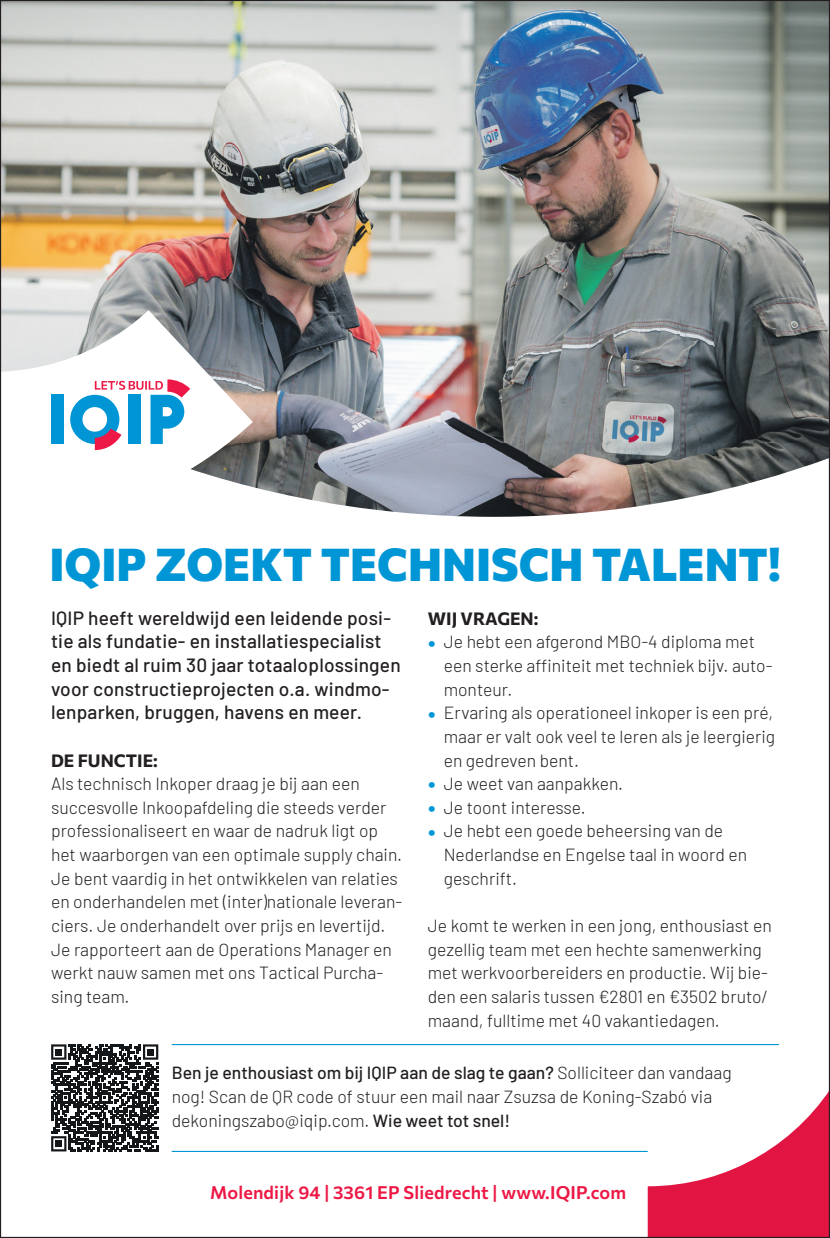
<style>
.page{position:relative;width:830px;height:1238px;background:#fff}
.page>*{position:absolute;margin:0;border:0;box-sizing:border-box;transform-origin:0 0}
.t1{font:800 45.23px "Commissioner";color:#0096d6}
.t2{font:500 19.12px/23.6px "Barlow";letter-spacing:.01em;color:#231f20}
.t3{font:600 18px "Commissioner";letter-spacing:.01em;color:#ed1845}
.t4{font:300 17.55px/23.6px "Barlow";color:#231f20}
.t5{font:700 17.55px "Commissioner";color:#231f20}
.s1{font-size:26.55px;color:#0096d6}
.s2{font-weight:500}
</style>
<div class="page">
<img style="left:2px;top:2px;width:825px;height:441px">
<img style="left:253px;top:443px;width:574px;height:74px">
<svg style="left:647px;top:1094px;width:180px;height:141px"></svg>
<svg style="left:2px;top:310px;width:251px;height:177px"></svg>
<div style="left:51px;top:395px;width:12px;height:49px;background:#0096d6"></div>
<svg style="left:70px;top:379px;width:120px;height:71px"></svg>
<svg style="left:51px;top:1044px;width:107px;height:107px"></svg>
<div style="left:55px;top:1048px;width:7px;height:7px;background:#14171a"></div>
<div style="left:147px;top:1048px;width:7px;height:7px;background:#14171a"></div>
<div style="left:55px;top:1140px;width:7px;height:6px;background:#14171a"></div>
<hr style="left:172px;top:1043px;width:606px;height:2px;background:#0096d6">
<hr style="left:172px;top:1150px;width:475px;height:1px;background:#0096d6">
<h1 class="t1" style="left:49px;top:529px;width:732px">IQIP ZOEKT TECHNISCH TALENT!</h1>
<p class="t2" style="left:51px;top:604px;width:351px">IQIP heeft wereldwijd een leidende posi&shy;tie als fundatie- en installatiespecialist en biedt al ruim 30 jaar totaaloplossingen voor constructieprojecten o.a. windmo&shy;lenparken, bruggen, havens en meer.</p>
<p class="t5" style="left:51px;top:746px;width:108px">DE FUNCTIE:</p>
<p class="t4" style="left:51px;top:770px;width:352px">Als technisch Inkoper draag je bij aan een succesvolle Inkoopafdeling die steeds verder professionaliseert en waar de nadruk ligt op het waarborgen van een optimale supply chain.<br>Je bent vaardig in het ontwikkelen van relaties en onderhandelen met (inter)nationale leveran&shy;ciers. Je onderhandelt over prijs en levertijd.<br>Je rapporteert aan de Operations Manager en werkt nauw samen met ons Tactical Purcha&shy;sing team.</p>
<p class="t5" style="left:427px;top:604px;width:112px">WIJ VRAGEN:</p>
<p class="t4" style="left:443px;top:629px;width:330px;text-indent:-16px"><span class="s1">•</span> Je hebt een afgerond MBO-4 diploma met een sterke affiniteit met techniek bijv. auto&shy;monteur.</p>
<p class="t4" style="left:443px;top:699px;width:333px;text-indent:-16px"><span class="s1">•</span> Ervaring als operationeel inkoper is een pré, maar er valt ook veel te leren als je leergierig en gedreven bent.</p>
<p class="t4" style="left:427px;top:770px;width:197px"><span class="s1">•</span> Je weet van aanpakken.</p>
<p class="t4" style="left:427px;top:794px;width:159px"><span class="s1">•</span> Je toont interesse.</p>
<p class="t4" style="left:443px;top:818px;width:305px;text-indent:-16px"><span class="s1">•</span> Je hebt een goede beheersing van de<br>Nederlandse en Engelse taal in woord en geschrift.</p>
<p class="t4" style="left:427px;top:912px;width:345px">Je komt te werken in een jong, enthousiast en gezellig team met een hechte samenwerking met werkvoorbereiders en productie. Wij bie&shy;den een salaris tussen €2801 en €3502 bruto/ maand, fulltime met 40 vakantiedagen.</p>
<p class="t4" style="left:172px;top:1059px;width:561px"><span class="s2">Ben je enthousiast om bij IQIP aan de slag te gaan?</span> Solliciteer dan vandaag nog! Scan de QR code of stuur een mail naar Zsuzsa de Koning-Szabó via dekoningszabo@iqip.com. <span class="s2">Wie weet tot snel!</span></p>
<p class="t3" style="left:210px;top:1178px;width:417px">Molendijk 94 | 3361 EP Sliedrecht | www.IQIP.com</p>
</div>
